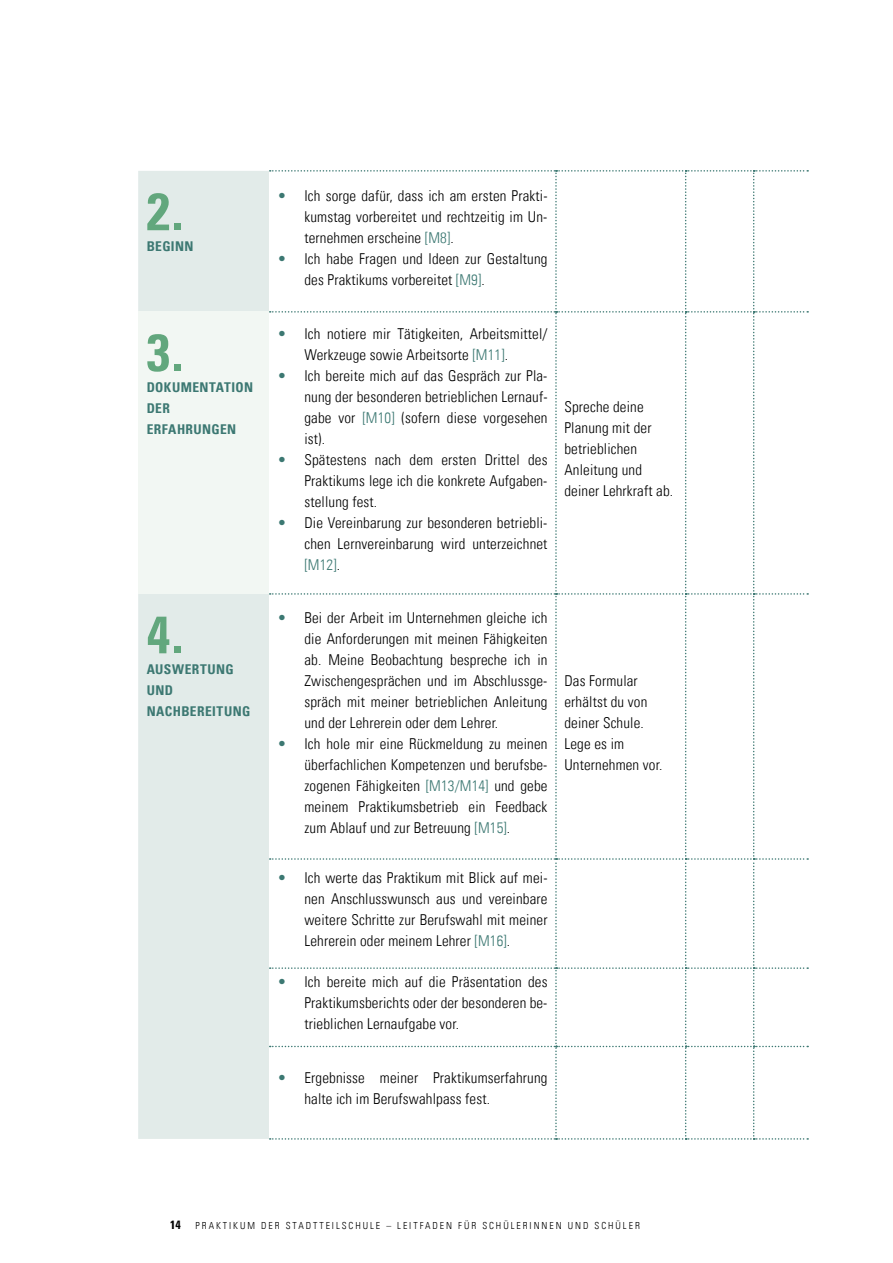
<style>
.page{position:relative;width:893px;height:1263px;background:#fff}
.page>*{position:absolute;margin:0;border:0;box-sizing:border-box;transform-origin:0 0}
.t1{font:700 condensed 52.5px "Univers";color:#62a77d}
.t2{font:300 condensed 15px/21px "Univers LT";letter-spacing:.01em;color:#000;text-align:justify}
.t3{font:700 condensed 13.5px/21px "Univers";letter-spacing:.035em;color:#3c7872}
.t4{font:300 condensed 9.75px "Univers LT";letter-spacing:.2em;color:#000}
.s1{color:#3c7872}
.s2{font-family:"Univers LT Std";font-weight:700;font-size:12px}
</style>
<div class="page">
<div style="left:138px;top:171px;width:131px;height:968px;background:#e2ebe9"></div>
<div style="left:138px;top:312px;width:131px;height:282px;background:#f2f7f3"></div>
<svg style="left:270px;top:170px;width:538px;height:970px"></svg>
<h1 class="t1" style="left:147px;top:179px;width:38px">2.</h1>
<p class="t3" style="left:147px;top:236px;width:17px">BEGINN</p>
<h1 class="t1" style="left:147px;top:320px;width:38px">3.</h1>
<p class="t3" style="left:147px;top:377px;width:36px">DOKUMEN</p>
<p class="t3" style="left:209px;top:377px;width:43px">TATION</p>
<p class="t3" style="left:147px;top:398px;width:17px">DER<br>ERFAHRUNGEN</p>
<h1 class="t1" style="left:147px;top:602px;width:38px">4.</h1>
<p class="t3" style="left:147px;top:659px;width:19px">AUSWER</p>
<p class="t3" style="left:200px;top:659px;width:17px">TUNG</p>
<p class="t3" style="left:147px;top:680px;width:34px">UND<br>NACHBEREI</p>
<p class="t3" style="left:217px;top:701px;width:17px">TUNG</p>
<p class="t2" style="left:304px;top:185px;width:245px;text-indent:-27px"><span class="s1">•</span> Ich sorge dafür, dass ich am ersten Prakti&shy;kumstag vorbereitet und rechtzeitig im Un&shy;ternehmen erscheine <span class="s1">[M8]</span>.</p>
<p class="t2" style="left:304px;top:248px;width:245px;text-indent:-27px"><span class="s1">•</span> Ich habe Fragen und Ideen zur Gestaltung des Praktikums vorbereitet <span class="s1">[M9]</span>.</p>
<p class="t2" style="left:304px;top:323px;width:245px;text-indent:-27px"><span class="s1">•</span> Ich notiere mir Tätigkeiten, Arbeitsmittel/<br>Werkzeuge sowie Arbeitsorte <span class="s1">[M11]</span>.</p>
<p class="t2" style="left:304px;top:365px;width:245px;text-indent:-27px"><span class="s1">•</span> Ich bereite mich auf das Gespräch zur Pla&shy;nung der besonderen betrieblichen Lernauf&shy;gabe vor <span class="s1">[M10]</span> (sofern diese vorgesehen ist).</p>
<p class="t2" style="left:304px;top:449px;width:245px;text-indent:-27px"><span class="s1">•</span> Spätestens nach dem ersten Drittel des Praktikums lege ich die konkrete Aufgaben&shy;stellung fest.</p>
<p class="t2" style="left:304px;top:512px;width:244px;text-indent:-27px"><span class="s1">•</span> Die Vereinbarung zur besonderen betriebli&shy;chen Lernvereinbarung wird unterzeichnet <span class="s1">[M12]</span>.</p>
<p class="t2" style="left:304px;top:607px;width:245px;text-indent:-27px"><span class="s1">•</span> Bei der Arbeit im Unternehmen gleiche ich die Anforderungen mit meinen Fähigkeiten ab. Meine Beobachtung bespreche ich in Zwischengesprächen und im Abschlussge&shy;spräch mit meiner betrieblichen Anleitung und der Lehrerein oder dem Lehrer.</p>
<p class="t2" style="left:304px;top:733px;width:245px;text-indent:-27px"><span class="s1">•</span> Ich hole mir eine Rückmeldung zu meinen überfachlichen Kompetenzen und berufsbe&shy;zogenen Fähigkeiten <span class="s1">[M13/M14]</span> und gebe meinem Praktikumsbetrieb ein Feedback zum Ablauf und zur Betreuung <span class="s1">[M15]</span>.</p>
<p class="t2" style="left:304px;top:867px;width:245px;text-indent:-27px"><span class="s1">•</span> Ich werte das Praktikum mit Blick auf mei&shy;nen Anschlusswunsch aus und vereinbare weitere Schritte zur Berufswahl mit meiner Lehrerein oder meinem Lehrer <span class="s1">[M16]</span>.</p>
<p class="t2" style="left:304px;top:972px;width:245px;text-indent:-27px"><span class="s1">•</span> Ich bereite mich auf die Präsentation des Praktikumsberichts oder der besonderen be&shy;trieblichen Lernaufgabe vor.</p>
<p class="t2" style="left:304px;top:1067px;width:245px;text-indent:-27px"><span class="s1">•</span> Ergebnisse meiner Praktikumserfahrung halte ich im Berufswahlpass fest.</p>
<p class="t2" style="left:564px;top:396px;width:110px;text-align:left">Spreche deine<br>Planung mit der betrieblichen<br>Anleitung und deiner Lehrkraft ab.</p>
<p class="t2" style="left:564px;top:670px;width:99px;text-align:left">Das Formular erhältst du von deiner Schule.<br>Lege es im<br>Unternehmen vor.</p>
<p class="t4" style="left:170px;top:1220px;width:471px"><span class="s2">14</span> Praktikum der Stadtteilschule – Leitfaden für Schülerinnen und Schüler</p>
</div>
